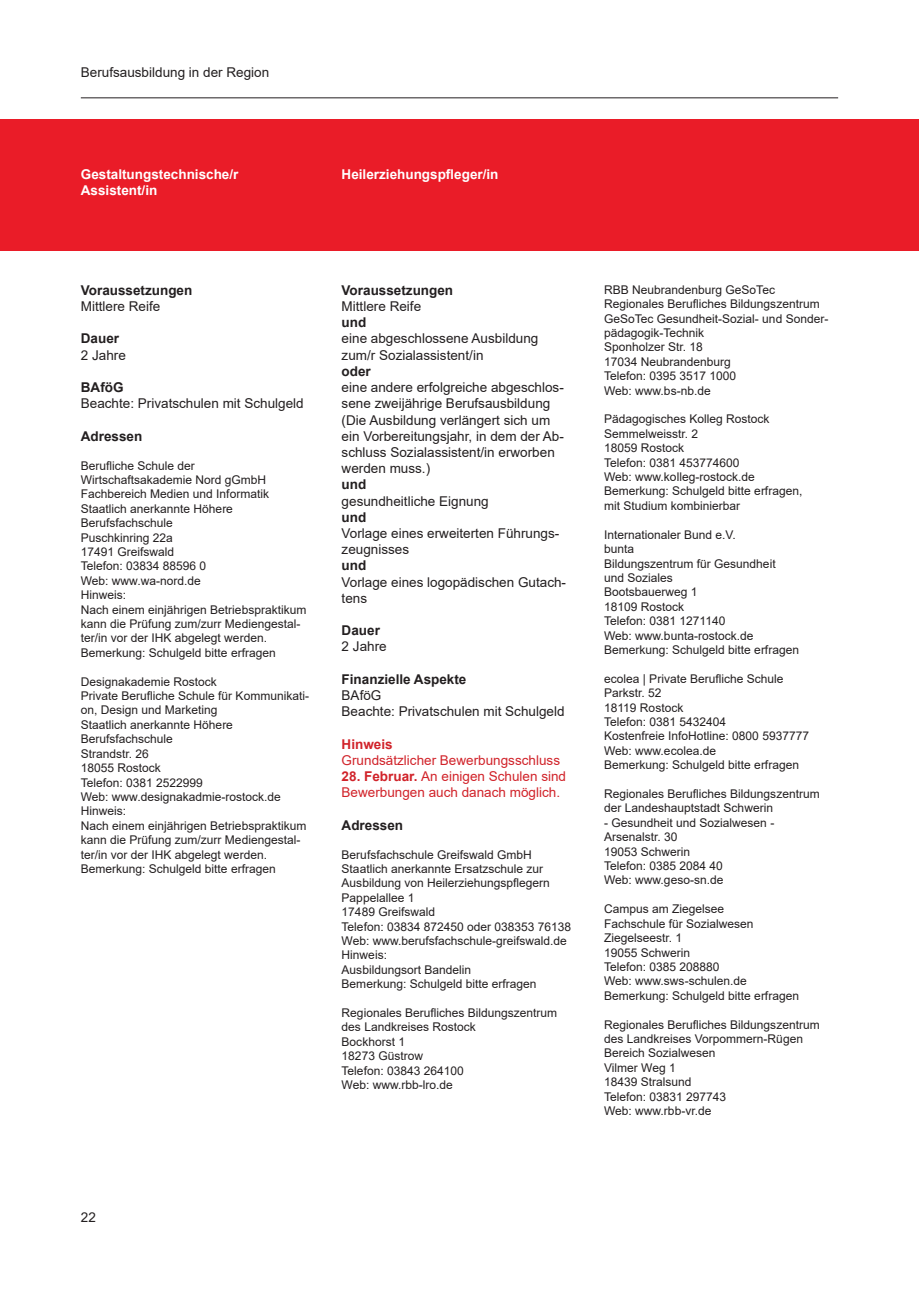
<style>
.page{position:relative;width:919px;height:1289px;background:#fff}
.page>*{position:absolute;margin:0;border:0;box-sizing:border-box;transform-origin:0 0}
.oben___nicht_im_Inha{font:13.5px/16.2px "Arial";color:#231f20}
.t1{font:700 13.5px "Arial";color:#231f20}
.t2{font:13.5px/16.2px "Arial";color:#d1232a}
.t3{font:700 13.5px "Arial";color:#fff}
.t4{font:700 13.5px "Arial";color:#d1232a}
.t5{font:12px/14.4px "Arial";color:#231f20}
.s1{font-weight:700}
</style>
<div class="page">
<div style="left:1px;top:119px;width:917px;height:132px;background:#ea1c28"></div>
<hr style="left:81px;top:97px;width:757px;height:1px;background:#231f20">
<p class="oben___nicht_im_Inha" style="left:81px;top:64px;width:190px">Berufsausbildung in der Region</p>
<p class="t3" style="left:81px;top:165px;width:159px">Gestaltungstechnische/r</p>
<p class="t3" style="left:81px;top:181px;width:78px">Assistent/in</p>
<p class="t3" style="left:341px;top:165px;width:158px">Heilerziehungspfleger/in</p>
<p class="t1" style="left:81px;top:280px;width:113px">Voraussetzungen</p>
<p class="oben___nicht_im_Inha" style="left:81px;top:298px;width:81px">Mittlere Reife</p>
<p class="t1" style="left:81px;top:329px;width:40px">Dauer</p>
<p class="oben___nicht_im_Inha" style="left:81px;top:347px;width:47px">2 Jahre</p>
<p class="t1" style="left:81px;top:378px;width:44px">BAföG</p>
<p class="oben___nicht_im_Inha" style="left:81px;top:395px;width:224px">Beachte: Privatschulen mit Schulgeld</p>
<p class="t1" style="left:81px;top:426px;width:63px">Adressen</p>
<p class="t5" style="left:81px;top:458px;width:116px">Berufliche Schule der</p>
<p class="t5" style="left:81px;top:472px;width:187px">Wirtschaftsakademie Nord gGmbH</p>
<p class="t5" style="left:81px;top:487px;width:190px">Fachbereich Medien und Informatik</p>
<p class="t5" style="left:81px;top:501px;width:154px">Staatlich anerkannte Höhere</p>
<p class="t5" style="left:81px;top:515px;width:94px">Berufsfachschule</p>
<p class="t5" style="left:81px;top:530px;width:94px">Puschkinring 22a</p>
<p class="t5" style="left:81px;top:544px;width:95px">17491 Greifswald</p>
<p class="t5" style="left:81px;top:559px;width:127px">Telefon: 03834 88596 0</p>
<p class="t5" style="left:81px;top:573px;width:121px">Web: www.wa-nord.de</p>
<p class="t5" style="left:81px;top:587px;width:47px">Hinweis:</p>
<p class="t5" style="left:81px;top:602px;width:227px">Nach einem einjährigen Betriebspraktikum</p>
<p class="t5" style="left:81px;top:616px;width:221px">kann die Prüfung zum/zurr Mediengestal&shy;ter/in vor der IHK abgelegt werden.</p>
<p class="t5" style="left:81px;top:645px;width:196px">Bemerkung: Schulgeld bitte erfragen</p>
<p class="t5" style="left:81px;top:674px;width:138px">Designakademie Rostock</p>
<p class="t5" style="left:81px;top:688px;width:230px">Private Berufliche Schule für Kommunikati&shy;on, Design und Marketing</p>
<p class="t5" style="left:81px;top:717px;width:154px">Staatlich anerkannte Höhere</p>
<p class="t5" style="left:81px;top:731px;width:94px">Berufsfachschule</p>
<p class="t5" style="left:81px;top:746px;width:70px">Strandstr. 26</p>
<p class="t5" style="left:81px;top:760px;width:82px">18055 Rostock</p>
<p class="t5" style="left:81px;top:775px;width:124px">Telefon: 0381 2522999</p>
<p class="t5" style="left:81px;top:789px;width:201px">Web: www.designakadmie-rostock.de</p>
<p class="t5" style="left:81px;top:803px;width:47px">Hinweis:</p>
<p class="t5" style="left:81px;top:818px;width:227px">Nach einem einjährigen Betriebspraktikum</p>
<p class="t5" style="left:81px;top:832px;width:221px">kann die Prüfung zum/zurr Mediengestal&shy;ter/in vor der IHK abgelegt werden.</p>
<p class="t5" style="left:81px;top:861px;width:196px">Bemerkung: Schulgeld bitte erfragen</p>
<p class="t1" style="left:341px;top:280px;width:113px">Voraussetzungen</p>
<p class="oben___nicht_im_Inha" style="left:341px;top:298px;width:81px">Mittlere Reife</p>
<p class="t1" style="left:341px;top:313px;width:26px">und</p>
<p class="oben___nicht_im_Inha" style="left:341px;top:330px;width:198px">eine abgeschlossene Ausbildung</p>
<p class="oben___nicht_im_Inha" style="left:341px;top:347px;width:143px">zum/r Sozialassistent/in</p>
<p class="t1" style="left:341px;top:361px;width:31px">oder</p>
<p class="oben___nicht_im_Inha" style="left:341px;top:379px;width:224px">eine andere erfolgreiche abgeschlos&shy;sene zweijährige Berufsausbildung</p>
<p class="oben___nicht_im_Inha" style="left:341px;top:411px;width:210px">(Die Ausbildung verlängert sich um</p>
<p class="oben___nicht_im_Inha" style="left:341px;top:428px;width:224px">ein Vorbereitungsjahr, in dem der Ab&shy;schluss Sozialassistent/in erworben werden muss.)</p>
<p class="t1" style="left:341px;top:475px;width:26px">und</p>
<p class="oben___nicht_im_Inha" style="left:341px;top:492px;width:149px">gesundheitliche Eignung</p>
<p class="t1" style="left:341px;top:507px;width:26px">und</p>
<p class="oben___nicht_im_Inha" style="left:341px;top:525px;width:219px">Vorlage eines erweiterten Führungs-</p>
<p class="oben___nicht_im_Inha" style="left:341px;top:541px;width:69px">zeugnisses</p>
<p class="t1" style="left:341px;top:556px;width:26px">und</p>
<p class="oben___nicht_im_Inha" style="left:341px;top:573px;width:226px">Vorlage eines logopädischen Gutach-</p>
<p class="oben___nicht_im_Inha" style="left:341px;top:590px;width:27px">tens</p>
<p class="t1" style="left:341px;top:621px;width:40px">Dauer</p>
<p class="oben___nicht_im_Inha" style="left:341px;top:638px;width:47px">2 Jahre</p>
<p class="t1" style="left:341px;top:669px;width:126px">Finanzielle Aspekte</p>
<p class="oben___nicht_im_Inha" style="left:341px;top:687px;width:41px">BAföG</p>
<p class="oben___nicht_im_Inha" style="left:341px;top:703px;width:224px">Beachte: Privatschulen mit Schulgeld</p>
<p class="t4" style="left:341px;top:734px;width:53px">Hinweis</p>
<p class="t2" style="left:341px;top:752px;width:220px">Grundsätzlicher Bewerbungsschluss</p>
<p class="t2" style="left:341px;top:768px;width:226px"><span class="s1">28. Februar.</span> An einigen Schulen sind<br>Bewerbungen auch danach möglich.</p>
<p class="t1" style="left:341px;top:815px;width:63px">Adressen</p>
<p class="t5" style="left:341px;top:847px;width:192px">Berufsfachschule Greifswald GmbH</p>
<p class="t5" style="left:341px;top:861px;width:203px">Staatlich anerkannte Ersatzschule zur</p>
<p class="t5" style="left:341px;top:875px;width:210px">Ausbildung von Heilerziehungspflegern</p>
<p class="t5" style="left:341px;top:890px;width:74px">Pappelallee 1</p>
<p class="t5" style="left:341px;top:904px;width:95px">17489 Greifswald</p>
<p class="t5" style="left:341px;top:919px;width:231px">Telefon: 03834 872450 oder 038353 76138</p>
<p class="t5" style="left:341px;top:933px;width:227px">Web: www.berufsfachschule-greifswald.de</p>
<p class="t5" style="left:341px;top:947px;width:47px">Hinweis:</p>
<p class="t5" style="left:341px;top:962px;width:131px">Ausbildungsort Bandelin</p>
<p class="t5" style="left:341px;top:976px;width:196px">Bemerkung: Schulgeld bitte erfragen</p>
<p class="t5" style="left:341px;top:1005px;width:217px">Regionales Berufliches Bildungszentrum</p>
<p class="t5" style="left:341px;top:1019px;width:136px">des Landkreises Rostock</p>
<p class="t5" style="left:341px;top:1034px;width:65px">Bockhorst 1</p>
<p class="t5" style="left:341px;top:1048px;width:83px">18273 Güstrow</p>
<p class="t5" style="left:341px;top:1063px;width:124px">Telefon: 03843 264100</p>
<p class="t5" style="left:341px;top:1077px;width:113px">Web: www.rbb-lro.de</p>
<p class="t5" style="left:604px;top:282px;width:172px">RBB Neubrandenburg GeSoTec</p>
<p class="t5" style="left:604px;top:297px;width:226px">Regionales Berufliches Bildungszentrum<br>GeSoTec Gesundheit-Sozial- und Sonder&shy;pädagogik-Technik</p>
<p class="t5" style="left:604px;top:340px;width:100px">Sponholzer Str. 18</p>
<p class="t5" style="left:604px;top:354px;width:128px">17034 Neubrandenburg</p>
<p class="t5" style="left:604px;top:369px;width:134px">Telefon: 0395 3517 1000</p>
<p class="t5" style="left:604px;top:383px;width:108px">Web: www.bs-nb.de</p>
<p class="t5" style="left:604px;top:412px;width:167px">Pädagogisches Kolleg Rostock</p>
<p class="t5" style="left:604px;top:426px;width:96px">Semmelweisstr. 2</p>
<p class="t5" style="left:604px;top:441px;width:82px">18059 Rostock</p>
<p class="t5" style="left:604px;top:455px;width:137px">Telefon: 0381 453774600</p>
<p class="t5" style="left:604px;top:469px;width:152px">Web: www.kolleg-rostock.de</p>
<p class="t5" style="left:604px;top:484px;width:200px">Bemerkung: Schulgeld bitte erfragen,</p>
<p class="t5" style="left:604px;top:498px;width:138px">mit Studium kombinierbar</p>
<p class="t5" style="left:604px;top:527px;width:133px">Internationaler Bund e.V.</p>
<p class="t5" style="left:604px;top:541px;width:32px">bunta</p>
<p class="t5" style="left:604px;top:556px;width:173px">Bildungszentrum für Gesundheit</p>
<p class="t5" style="left:604px;top:570px;width:70px">und Soziales</p>
<p class="t5" style="left:604px;top:585px;width:95px">Bootsbauerweg 1</p>
<p class="t5" style="left:604px;top:599px;width:82px">18109 Rostock</p>
<p class="t5" style="left:604px;top:613px;width:123px">Telefon: 0381 1271140</p>
<p class="t5" style="left:604px;top:628px;width:151px">Web: www.bunta-rostock.de</p>
<p class="t5" style="left:604px;top:642px;width:196px">Bemerkung: Schulgeld bitte erfragen</p>
<p class="t5" style="left:604px;top:671px;width:181px">ecolea | Private Berufliche Schule</p>
<p class="t5" style="left:604px;top:685px;width:59px">Parkstr. 52</p>
<p class="t5" style="left:604px;top:700px;width:81px">18119 Rostock</p>
<p class="t5" style="left:604px;top:714px;width:124px">Telefon: 0381 5432404</p>
<p class="t5" style="left:604px;top:729px;width:206px">Kostenfreie InfoHotline: 0800 5937777</p>
<p class="t5" style="left:604px;top:743px;width:113px">Web: www.ecolea.de</p>
<p class="t5" style="left:604px;top:757px;width:196px">Bemerkung: Schulgeld bitte erfragen</p>
<p class="t5" style="left:604px;top:786px;width:217px">Regionales Berufliches Bildungszentrum</p>
<p class="t5" style="left:604px;top:801px;width:170px">der Landeshauptstadt Schwerin</p>
<p class="t5" style="left:604px;top:815px;width:172px">- Gesundheit und Sozialwesen -</p>
<p class="t5" style="left:604px;top:829px;width:75px">Arsenalstr. 30</p>
<p class="t5" style="left:604px;top:844px;width:88px">19053 Schwerin</p>
<p class="t5" style="left:604px;top:858px;width:120px">Telefon: 0385 2084 40</p>
<p class="t5" style="left:604px;top:873px;width:121px">Web: www.geso-sn.de</p>
<p class="t5" style="left:604px;top:901px;width:122px">Campus am Ziegelsee</p>
<p class="t5" style="left:604px;top:916px;width:151px">Fachschule für Sozialwesen</p>
<p class="t5" style="left:604px;top:930px;width:80px">Ziegelseestr. 1</p>
<p class="t5" style="left:604px;top:945px;width:88px">19055 Schwerin</p>
<p class="t5" style="left:604px;top:959px;width:117px">Telefon: 0385 208880</p>
<p class="t5" style="left:604px;top:973px;width:144px">Web: www.sws-schulen.de</p>
<p class="t5" style="left:604px;top:988px;width:196px">Bemerkung: Schulgeld bitte erfragen</p>
<p class="t5" style="left:604px;top:1017px;width:217px">Regionales Berufliches Bildungszentrum</p>
<p class="t5" style="left:604px;top:1031px;width:200px">des Landkreises Vorpommern-Rügen</p>
<p class="t5" style="left:604px;top:1045px;width:113px">Bereich Sozialwesen</p>
<p class="t5" style="left:604px;top:1060px;width:73px">Vilmer Weg 1</p>
<p class="t5" style="left:604px;top:1074px;width:89px">18439 Stralsund</p>
<p class="t5" style="left:604px;top:1089px;width:124px">Telefon: 03831 297743</p>
<p class="t5" style="left:604px;top:1103px;width:109px">Web: www.rbb-vr.de</p>
<p class="oben___nicht_im_Inha" style="left:81px;top:1209px;width:17px">22</p>
</div>
